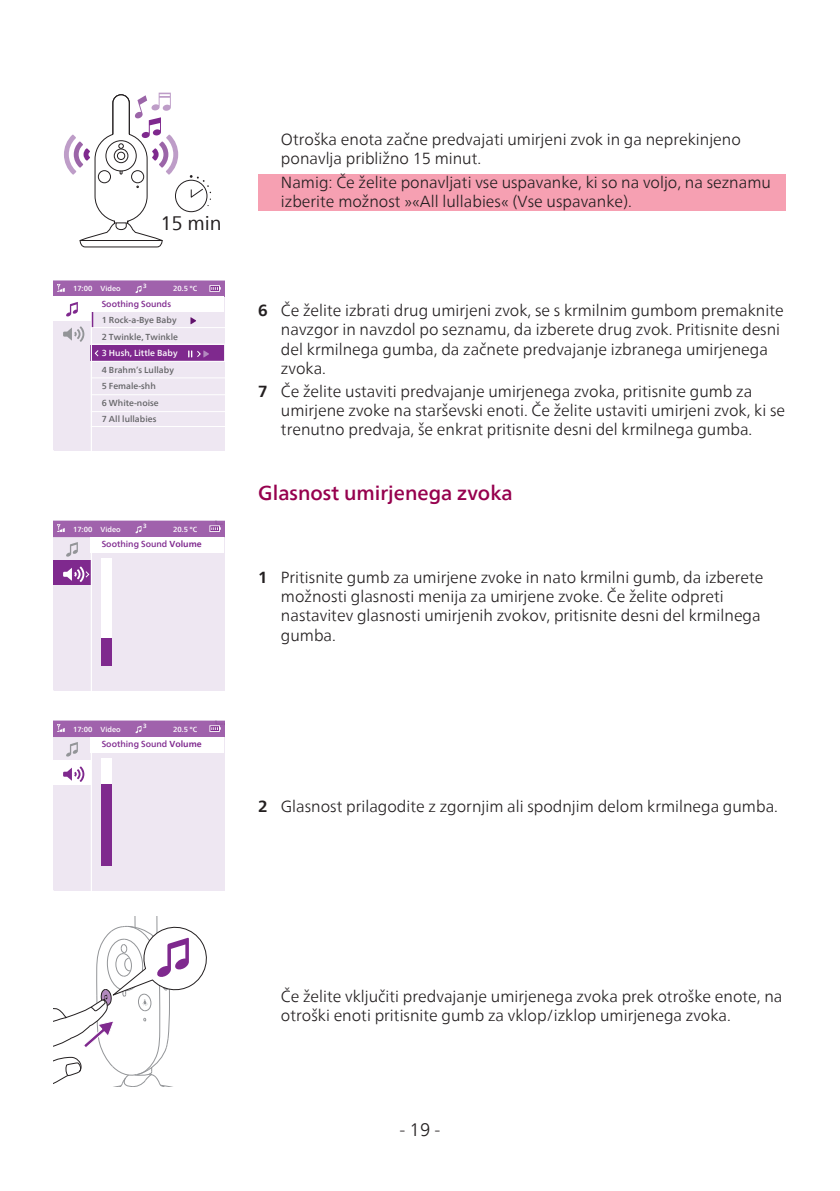
<style>
.page{position:relative;width:840px;height:1191px;background:#fff}
.page>*{position:absolute;margin:0;border:0;box-sizing:border-box;transform-origin:0 0}
.t1{font:500 20px "Neue Frutiger World";color:#96014e}
.t2{font:19.4px "Neue Frutiger World";color:#231f20}
.t3{font:300 18px "Neue Frutiger World";color:#231f20}
.t4{font:300 16px/19.2px "Neue Frutiger World";color:#231f20}
.t5{font:500 8.6px/16.4px "Neue Frutiger World";color:#636366}
.t6{font:500 8.6px "Neue Frutiger World";color:#7f298e}
.t7{font:500 8.6px "Neue Frutiger World";color:#fff}
.t8{font:500 7.4px "Neue Frutiger World";color:#fff}
.t9{font:700 6px "Neue Frutiger World";color:#fff}
.s1{font-weight:700}
</style>
<div class="page">
<div style="left:258px;top:174px;width:527px;height:36px;background:#f6a0b2"></div>
<svg style="left:64px;top:93px;width:114px;height:155px"></svg>
<div style="left:175px;top:180px;width:32px;height:32px;background:#fff;border-radius:50%"></div>
<div style="left:175px;top:180px;width:32px;height:32px;border:1px solid #231f20;border-radius:50%"></div>
<svg style="left:190px;top:175px;width:21px;height:31px"></svg>
<svg style="left:54px;top:280px;width:170px;height:170px;background:#e0d0e5"></svg>
<hr style="left:91px;top:426px;width:133px;height:1px;background:#fff">
<svg style="left:54px;top:520px;width:170px;height:170px;background:#e4d6e9"></svg>
<div style="left:102px;top:558px;width:10px;height:107px;background:#fff"></div>
<div style="left:102px;top:638px;width:10px;height:27px;background:#7f298e"></div>
<svg style="left:54px;top:720px;width:170px;height:170px;background:#e7dbeb"></svg>
<hr style="left:91px;top:737px;width:1px;height:153px;background:#fff">
<div style="left:102px;top:758px;width:10px;height:107px;background:#fff"></div>
<div style="left:102px;top:784px;width:10px;height:81px;background:#7f298e"></div>
<svg style="left:54px;top:916px;width:153px;height:170px"></svg>
<p class="t2" style="left:160px;top:208px;width:63px">15 min</p>
<p class="t9" style="left:143px;top:280px;width:5px">3</p>
<p class="t6" style="left:102px;top:297px;width:71px">Soothing Sounds</p>
<p class="t5" style="left:102px;top:312px;width:78px">1 Rock-a-Bye Baby<br>2 Twinkle, Twinkle</p>
<p class="t7" style="left:102px;top:346px;width:77px">3 Hush, Little Baby</p>
<p class="t5" style="left:102px;top:362px;width:74px">4 Brahm’s Lullaby<br>5 Female-shh<br>6 White-noise<br>7 All lullabies</p>
<p class="t8" style="left:73px;top:283px;width:49px">17:00 Video</p>
<p class="t8" style="left:173px;top:283px;width:25px">20.5 °C</p>
<p class="t9" style="left:143px;top:521px;width:5px">3</p>
<p class="t6" style="left:102px;top:537px;width:101px">Soothing Sound <span class="s1">Volume</span></p>
<p class="t8" style="left:73px;top:523px;width:49px">17:00 Video</p>
<p class="t8" style="left:173px;top:523px;width:25px">20.5 °C</p>
<p class="t9" style="left:143px;top:720px;width:5px">3</p>
<p class="t6" style="left:102px;top:737px;width:101px">Soothing Sound <span class="s1">Volume</span></p>
<p class="t8" style="left:73px;top:723px;width:49px">17:00 Video</p>
<p class="t8" style="left:173px;top:723px;width:25px">20.5 °C</p>
<p class="t4" style="left:281px;top:130px;width:461px">Otroška enota začne predvajati umirjeni zvok in ga neprekinjeno ponavlja približno 15 minut.</p>
<p class="t4" style="left:281px;top:172px;width:491px">Namig: Če želite ponavljati vse uspavanke, ki so na voljo, na seznamu izberite možnost »«All lullabies« (Vse uspavanke).</p>
<p class="t4" style="left:281px;top:301px;width:504px;text-indent:-23px"><span class="s1">6</span> Če želite izbrati drug umirjeni zvok, se s krmilnim gumbom premaknite navzgor in navzdol po seznamu, da izberete drug zvok. Pritisnite desni del krmilnega gumba, da začnete predvajanje izbranega umirjenega zvoka.</p>
<p class="t4" style="left:281px;top:382px;width:505px;text-indent:-23px"><span class="s1">7</span> Če želite ustaviti predvajanje umirjenega zvoka, pritisnite gumb za umirjene zvoke na starševski enoti. Če želite ustaviti umirjeni zvok, ki se trenutno predvaja, še enkrat pritisnite desni del krmilnega gumba.</p>
<p class="t1" style="left:258px;top:476px;width:256px">Glasnost umirjenega zvoka</p>
<p class="t4" style="left:281px;top:568px;width:483px;text-indent:-23px"><span class="s1">1</span> Pritisnite gumb za umirjene zvoke in nato krmilni gumb, da izberete možnosti glasnosti menija za umirjene zvoke. Če želite odpreti nastavitev glasnosti umirjenih zvokov, pritisnite desni del krmilnega gumba.</p>
<p class="t4" style="left:258px;top:796px;width:521px"><span class="s1">2</span> Glasnost prilagodite z zgornjim ali spodnjim delom krmilnega gumba.</p>
<p class="t4" style="left:281px;top:987px;width:502px">Če želite vključiti predvajanje umirjenega zvoka prek otroške enote, na otroški enoti pritisnite gumb za vklop/izklop umirjenega zvoka.</p>
<p class="t3" style="left:399px;top:1115px;width:42px">- 19 -</p>
</div>
